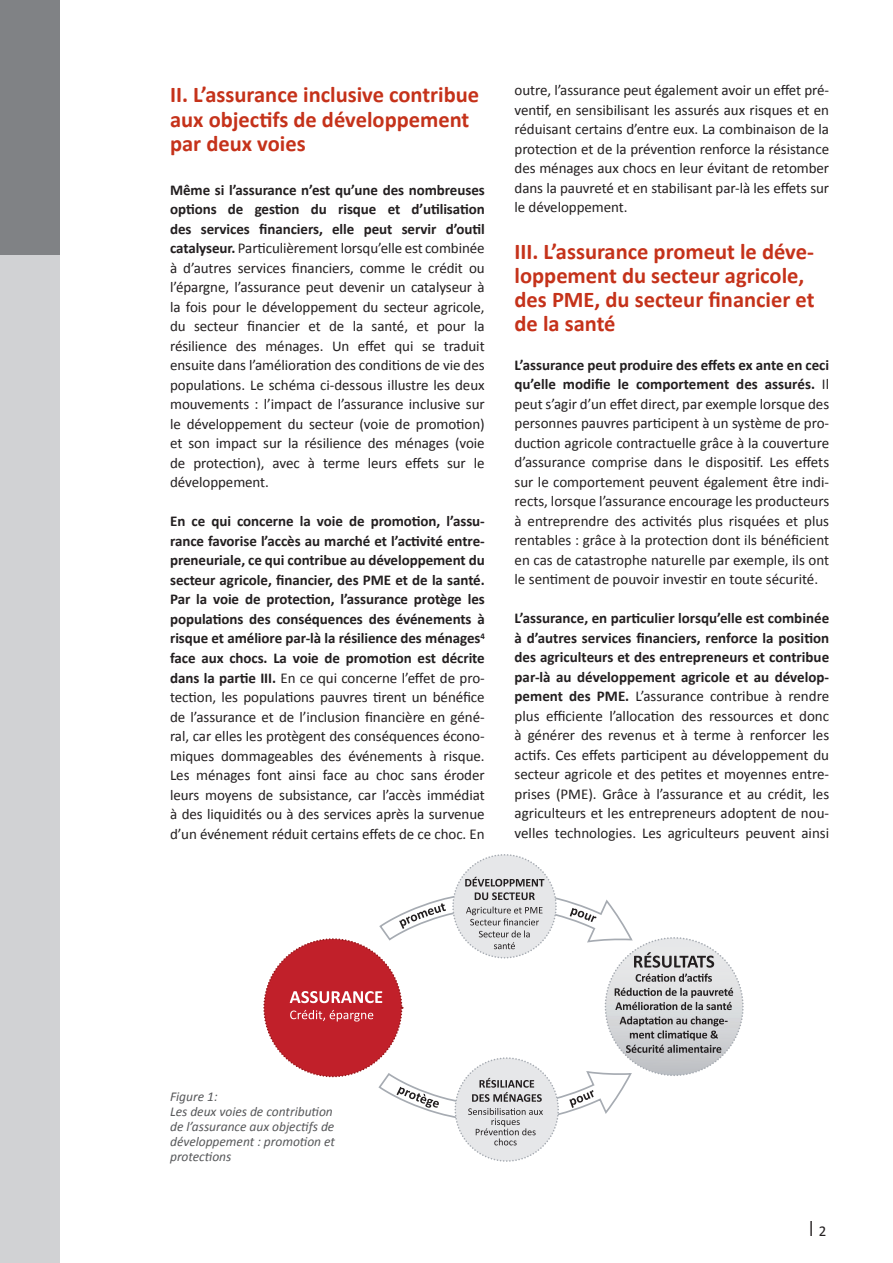
<style>
.page{position:relative;width:893px;height:1263px;background:#fff}
.page>*{position:absolute;margin:0;border:0;box-sizing:border-box;transform-origin:0 0}
.t1{font:700 22.5px/24px "Calibri";color:#c5321a}
.t2{font:15px/19.5px "Calibri";letter-spacing:-.005em;color:#231f20;text-align:justify}
.t3{font:700 15px "DIN Alternate";color:#231f20}
.t4{font:italic 13.5px/15px "Calibri";color:#57585a}
.s1{font-weight:700}
.s2{font-family:"Calibri";font-weight:400}
</style>
<div class="page">
<div style="left:0;top:0;width:60px;height:1263px;background:#d1d2d4"></div>
<div style="left:0;top:0;width:60px;height:255px;background:#808285"></div>
<svg style="left:560px;top:898px;width:70px;height:217px"></svg>
<svg style="left:604px;top:936px;width:140px;height:141px"></svg>
<svg style="left:569px;top:1090px;width:25px;height:18px"></svg>
<svg style="left:570px;top:908px;width:26px;height:14px"></svg>
<svg style="left:263px;top:854px;width:297px;height:308px"></svg>
<h1 class="t1" style="left:170px;top:82px;width:311px;line-height:24.8px">II. L’assurance inclusive contribue aux objectifs de développement par deux voies</h1>
<p class="t2" style="left:170px;top:180px;width:316px"><span class="s1">Même si l’assurance n’est qu’une des nombreuses options de gestion du risque et d’utilisation des services financiers, elle peut servir d’outil catalyseur.</span> Particulièrement lorsqu’elle est combinée à d’autres services financiers, comme le crédit ou l’épargne, l’assurance peut devenir un catalyseur à la fois pour le développement du secteur agricole, du secteur financier et de la santé, et pour la résilience des ménages. Un effet qui se traduit ensuite dans l’amélioration des conditions de vie des populations. Le schéma ci-dessous illustre les deux mouvements : l’impact de l’assurance inclusive sur le développement du secteur (voie de promotion) et son impact sur la résilience des ménages (voie de protection), avec à terme leurs effets sur le développement.</p>
<p class="t2" style="left:170px;top:512px;width:316px"><span class="s1">En ce qui concerne la voie de promotion, l’assu&shy;rance favorise l’accès au marché et l’activité entre&shy;preneuriale, ce qui contribue au développement du secteur agricole, financier, des PME et de la santé.<br>Par la voie de protection, l’assurance protège les populations des conséquences des événements à risque et améliore par-là la résilience des ménages</span><sup>4 </sup><span class="s1">face aux chocs. La voie de promotion est décrite dans la partie III.</span> En ce qui concerne l’effet de pro&shy;tection, les populations pauvres tirent un bénéfice de l’assurance et de l’inclusion financière en géné&shy;ral, car elles les protègent des conséquences écono&shy;miques dommageables des événements à risque.<br>Les ménages font ainsi face au choc sans éroder leurs moyens de subsistance, car l’accès immédiat à des liquidités ou à des services après la survenue d’un événement réduit certains effets de ce choc. En</p>
<p class="t2" style="left:514px;top:81px;width:316px">outre, l’assurance peut également avoir un effet pré&shy;ventif, en sensibilisant les assurés aux risques et en réduisant certains d’entre eux. La combinaison de la protection et de la prévention renforce la résistance des ménages aux chocs en leur évitant de retomber dans la pauvreté et en stabilisant par-là les effets sur le développement.</p>
<h1 class="t1" style="left:514px;top:239px;width:301px">III. L’assurance promeut le déve&shy;loppement du secteur agricole, des PME, du secteur financier et de la santé</h1>
<p class="t2" style="left:514px;top:355px;width:316px"><span class="s1">L’assurance peut produire des effets ex ante en ceci qu’elle modifie le comportement des assurés.</span> Il peut s’agir d’un effet direct, par exemple lorsque des personnes pauvres participent à un système de pro&shy;duction agricole contractuelle grâce à la couverture d’assurance comprise dans le dispositif. Les effets sur le comportement peuvent également être indi&shy;rects, lorsque l’assurance encourage les producteurs à entreprendre des activités plus risquées et plus rentables : grâce à la protection dont ils bénéficient en cas de catastrophe naturelle par exemple, ils ont le sentiment de pouvoir investir en toute sécurité.</p>
<p class="t2" style="left:514px;top:609px;width:316px"><span class="s1">L’assurance, en particulier lorsqu’elle est combinée à d’autres services financiers, renforce la position des agriculteurs et des entrepreneurs et contribue par-là au développement agricole et au dévelop&shy;pement des PME.</span> L’assurance contribue à rendre plus efficiente l’allocation des ressources et donc à générer des revenus et à terme à renforcer les actifs. Ces effets participent au développement du secteur agricole et des petites et moyennes entre&shy;prises (PME). Grâce à l’assurance et au crédit, les agriculteurs et les entrepreneurs adoptent de nou&shy;velles technologies. Les agriculteurs peuvent ainsi</p>
<p class="t4" style="left:170px;top:1088px;width:167px">Figure 1:<br>Les deux voies de contribution de l’assurance aux objectifs de développement : promotion et protections</p>
<p class="t3" style="left:804px;top:1219px;width:24px">︱<span class="s2">2</span></p>
</div>
